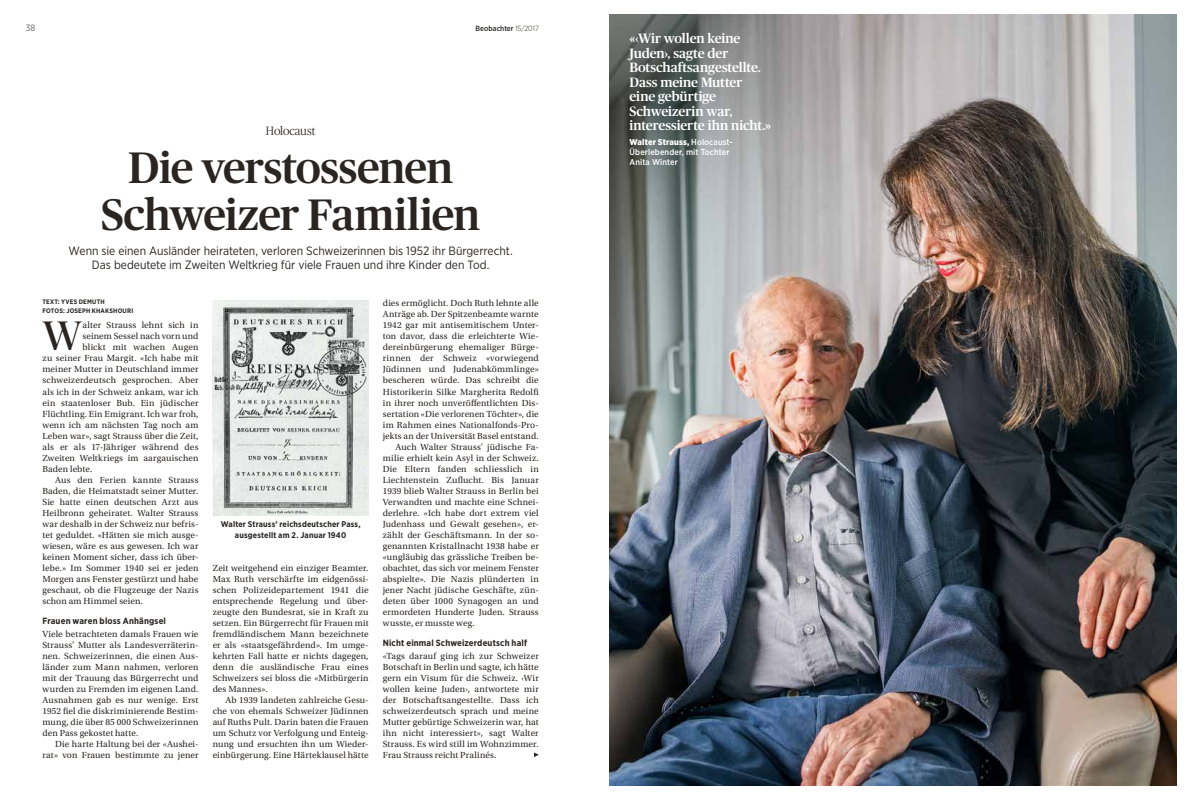
<style>
.page{position:relative;width:1191px;height:800px;background:#fff}
.page>*{position:absolute;margin:0;border:0;box-sizing:border-box;transform-origin:0 0}
.t1{font:500 44px/46px "Publico Headline";letter-spacing:-.015em;color:#2a2521;text-align:center}
.t2{font:41px "Publico Banner";color:#2a2521}
.t3{font:500 13.5px/14.5px "Publico Headline";letter-spacing:-.01em;color:#fff}
.t4{font:12px/14px "Gotham Narrow";letter-spacing:-.005em;color:#2a2521;text-align:center}
.t5{font:300 12px "Publico Headline";letter-spacing:-.01em;color:#2a2521}
.t6{font:9.3px/11px "Utopia Std";letter-spacing:.01em;color:#2a2521;text-align:justify}
.t7{font:700 9px "Gotham Narrow";letter-spacing:.015em;color:#2a2521}
.t8{font:300 9px "Gotham Narrow";color:#2a2521}
.t9{font:500 8.5px/10px "Gotham Narrow";letter-spacing:.015em;color:#fff}
.t10{font:700 8.2px/11px "Gotham Narrow";letter-spacing:.02em;color:#2a2521;text-align:center}
.t11{font:500 7.5px "Gotham Narrow";color:#2a2521}
.t12{font:700 6.5px/9px "Gotham Narrow";letter-spacing:.03em;color:#2a2521}
.s1{font-weight:300}
.s2{font-weight:900}
</style>
<div class="page">
<svg style="left:534px;top:752px;width:5px;height:5px"></svg>
<img style="left:609px;top:14px;width:567px;height:771px">
<img style="left:213px;top:300px;width:156px;height:215px">
<p class="t8" style="left:26px;top:23px;width:11px">38</p>
<p class="t11" style="left:475px;top:24px;width:65px">Beobachter <span class="s1">15/2017</span></p>
<p class="t5" style="left:266px;top:122px;width:51px">Holocaust</p>
<h1 class="t1" style="left:101px;top:143px;width:381px">Die verstossenen<br>Schweizer Familien</h1>
<p class="t4" style="left:69px;top:243px;width:445px">Wenn sie einen Ausländer heirateten, verloren Schweizerinnen bis 1952 ihr Bürgerrecht.<br>Das bedeutete im Zweiten Weltkrieg für viele Frauen und ihre Kinder den Tod.</p>
<p class="t12" style="left:43px;top:297px;width:92px">TEXT: YVES DEMUTH<br>FOTOS: JOSEPH KHAKSHOURI</p>
<h2 class="t2" style="left:43px;top:308px;width:40px">W</h2>
<p class="t6" style="left:83px;top:320px;width:117px">alter Strauss lehnt sich in</p>
<p class="t6" style="left:83px;top:331px;width:117px">seinem Sessel nach vorn und</p>
<p class="t6" style="left:83px;top:342px;width:117px">blickt mit wachen Augen</p>
<p class="t6" style="left:43px;top:353px;width:157px">zu seiner Frau Margit. «Ich habe mit</p>
<p class="t6" style="left:43px;top:364px;width:157px">meiner Mutter in Deutschland immer</p>
<p class="t6" style="left:43px;top:375px;width:157px">schweizerdeutsch gesprochen. Aber</p>
<p class="t6" style="left:43px;top:386px;width:157px">als ich in der Schweiz ankam, war ich</p>
<p class="t6" style="left:43px;top:397px;width:157px">ein staatenloser Bub. Ein jüdischer</p>
<p class="t6" style="left:43px;top:408px;width:157px">Flüchtling. Ein Emigrant. Ich war froh,</p>
<p class="t6" style="left:43px;top:419px;width:157px">wenn ich am nächsten Tag noch am</p>
<p class="t6" style="left:43px;top:430px;width:157px">Leben war», sagt Strauss über die Zeit,</p>
<p class="t6" style="left:43px;top:441px;width:157px">als er als 17-Jähriger während des</p>
<p class="t6" style="left:43px;top:452px;width:157px">Zweiten Weltkriegs im aargauischen</p>
<p class="t6" style="left:43px;top:463px;width:51px">Baden lebte.</p>
<p class="t6" style="left:55px;top:474px;width:145px">Aus den Ferien kannte Strauss</p>
<p class="t6" style="left:43px;top:485px;width:157px">Baden, die Heimatstadt seiner Mutter.</p>
<p class="t6" style="left:43px;top:496px;width:157px">Sie hatte einen deutschen Arzt aus</p>
<p class="t6" style="left:43px;top:507px;width:157px">Heilbronn geheiratet. Walter Strauss</p>
<p class="t6" style="left:43px;top:518px;width:157px">war deshalb in der Schweiz nur befris-</p>
<p class="t6" style="left:43px;top:529px;width:157px">tet geduldet. «Hätten sie mich ausge-</p>
<p class="t6" style="left:43px;top:540px;width:157px">wiesen, wäre es aus gewesen. Ich war</p>
<p class="t6" style="left:43px;top:551px;width:157px">keinen Moment sicher, dass ich über-</p>
<p class="t6" style="left:43px;top:562px;width:157px">lebe.» Im Sommer 1940 sei er jeden</p>
<p class="t6" style="left:43px;top:573px;width:157px">Morgen ans Fenster gestürzt und habe</p>
<p class="t6" style="left:43px;top:584px;width:157px">geschaut, ob die Flugzeuge der Nazis</p>
<p class="t6" style="left:43px;top:595px;width:102px">schon am Himmel seien.</p>
<p class="t7" style="left:43px;top:614px;width:125px">Frauen waren bloss Anhängsel</p>
<p class="t6" style="left:43px;top:628px;width:157px">Viele betrachteten damals Frauen wie Strauss’ Mutter als Landesverräterin&shy;nen. Schweizerinnen, die einen Aus&shy;länder zum Mann nahmen, verloren mit der Trauung das Bürgerrecht und wurden zu Fremden im eigenen Land.<br>Ausnahmen gab es nur wenige. Erst 1952 fiel die diskriminierende Bestim&shy;mung, die über 85 000 Schweizerinnen den Pass gekostet hatte.</p>
<p class="t6" style="left:43px;top:738px;width:157px;text-align:right">Die harte Haltung bei der «Aushei&shy;rat» von Frauen bestimmte zu jener</p>
<p class="t10" style="left:221px;top:518px;width:141px">Walter Strauss’ reichsdeutscher Pass, ausgestellt am 2. Januar 1940</p>
<p class="t6" style="left:213px;top:562px;width:157px">Zeit weitgehend ein einziger Beamter.<br>Max Ruth verschärfte im eidgenössi&shy;schen Polizeidepartement 1941 die entsprechende Regelung und über&shy;zeugte den Bundesrat, sie in Kraft zu setzen. Ein Bürgerrecht für Frauen mit fremdländischem Mann bezeichnete er als «staatsgefährdend». Im umge&shy;kehrten Fall hatte er nichts dagegen, denn die ausländische Frau eines Schweizers sei bloss die «Mitbürgerin des Mannes».</p>
<p class="t6" style="left:213px;top:694px;width:157px;text-indent:13px">Ab 1939 landeten zahlreiche Gesu&shy;che von ehemals Schweizer Jüdinnen auf Ruths Pult. Darin baten die Frauen um Schutz vor Verfolgung und Enteig&shy;nung und ersuchten ihn um Wieder&shy;einbürgerung. Eine Härteklausel hätte</p>
<p class="t6" style="left:383px;top:298px;width:157px">dies ermöglicht. Doch Ruth lehnte alle</p>
<p class="t6" style="left:383px;top:309px;width:157px">Anträge ab. Der Spitzenbeamte warnte</p>
<p class="t6" style="left:383px;top:320px;width:157px">1942 gar mit antisemitischem Unter-</p>
<p class="t6" style="left:383px;top:331px;width:157px">ton davor, dass die erleichterte Wie-</p>
<p class="t6" style="left:383px;top:342px;width:157px">dereinbürgerung ehemaliger Bürge-</p>
<p class="t6" style="left:383px;top:353px;width:157px">rinnen der Schweiz «vorwiegend</p>
<p class="t6" style="left:383px;top:364px;width:157px">Jüdinnen und Judenabkömmlinge»</p>
<p class="t6" style="left:383px;top:375px;width:157px">bescheren würde. Das schreibt die</p>
<p class="t6" style="left:383px;top:386px;width:157px">Historikerin Silke Margherita Redolfi</p>
<p class="t6" style="left:383px;top:397px;width:157px">in ihrer noch unveröffentlichten Dis-</p>
<p class="t6" style="left:383px;top:408px;width:157px">sertation «Die verlorenen Töchter», die</p>
<p class="t6" style="left:383px;top:419px;width:157px">im Rahmen eines Nationalfonds-Pro-</p>
<p class="t6" style="left:383px;top:430px;width:157px">jekts an der Universität Basel entstand.</p>
<p class="t6" style="left:395px;top:441px;width:145px">Auch Walter Strauss’ jüdische Fa-</p>
<p class="t6" style="left:383px;top:452px;width:157px">milie erhielt kein Asyl in der Schweiz.</p>
<p class="t6" style="left:383px;top:463px;width:157px">Die Eltern fanden schliesslich in</p>
<p class="t6" style="left:383px;top:474px;width:157px">Liechtenstein Zuflucht. Bis Januar</p>
<p class="t6" style="left:383px;top:485px;width:157px">1939 blieb Walter Strauss in Berlin bei</p>
<p class="t6" style="left:383px;top:496px;width:157px">Verwandten und machte eine Schnei-</p>
<p class="t6" style="left:383px;top:507px;width:157px">derlehre. «Ich habe dort extrem viel</p>
<p class="t6" style="left:383px;top:518px;width:157px">Judenhass und Gewalt gesehen», er-</p>
<p class="t6" style="left:383px;top:529px;width:156px">zählt der Geschäftsmann. In der so-</p>
<p class="t6" style="left:383px;top:540px;width:157px">genannten Kristallnacht 1938 habe er</p>
<p class="t6" style="left:383px;top:551px;width:157px">«ungläubig das grässliche Treiben be-</p>
<p class="t6" style="left:383px;top:562px;width:157px">obachtet, das sich vor meinem Fenster</p>
<p class="t6" style="left:383px;top:573px;width:157px">abspielte». Die Nazis plünderten in</p>
<p class="t6" style="left:383px;top:584px;width:157px">jener Nacht jüdische Geschäfte, zün-</p>
<p class="t6" style="left:383px;top:595px;width:157px">deten über 1000 Synagogen an und</p>
<p class="t6" style="left:383px;top:606px;width:157px">ermordeten Hunderte Juden. Strauss</p>
<p class="t6" style="left:383px;top:617px;width:93px">wusste, er musste weg.</p>
<p class="t7" style="left:383px;top:636px;width:146px">Nicht einmal Schweizerdeutsch half</p>
<p class="t6" style="left:383px;top:650px;width:157px">«Tags darauf ging ich zur Schweizer Botschaft in Berlin und sagte, ich hätte gern ein Visum für die Schweiz. ‹Wir wollen keine Juden›, antwortete mir der Botschaftsangestellte. Dass ich schweizerdeutsch sprach und meine Mutter gebürtige Schweizerin war, hat ihn nicht interessiert», sagt Walter Strauss. Es wird still im Wohnzimmer.<br>Frau Strauss reicht Pralinés.</p>
<h3 class="t3" style="left:629px;top:31px;width:143px">«‹Wir wollen keine<br>Juden›, sagte der<br>Botschaftsangestellte.<br>Dass meine Mutter eine gebürtige<br>Schweizerin war, interessierte ihn nicht.»</h3>
<p class="t9" style="left:629px;top:137px;width:105px"><span class="s2">Walter Strauss,</span> Holocaust-<br>Überlebender, mit Tochter<br>Anita Winter</p>
</div>
